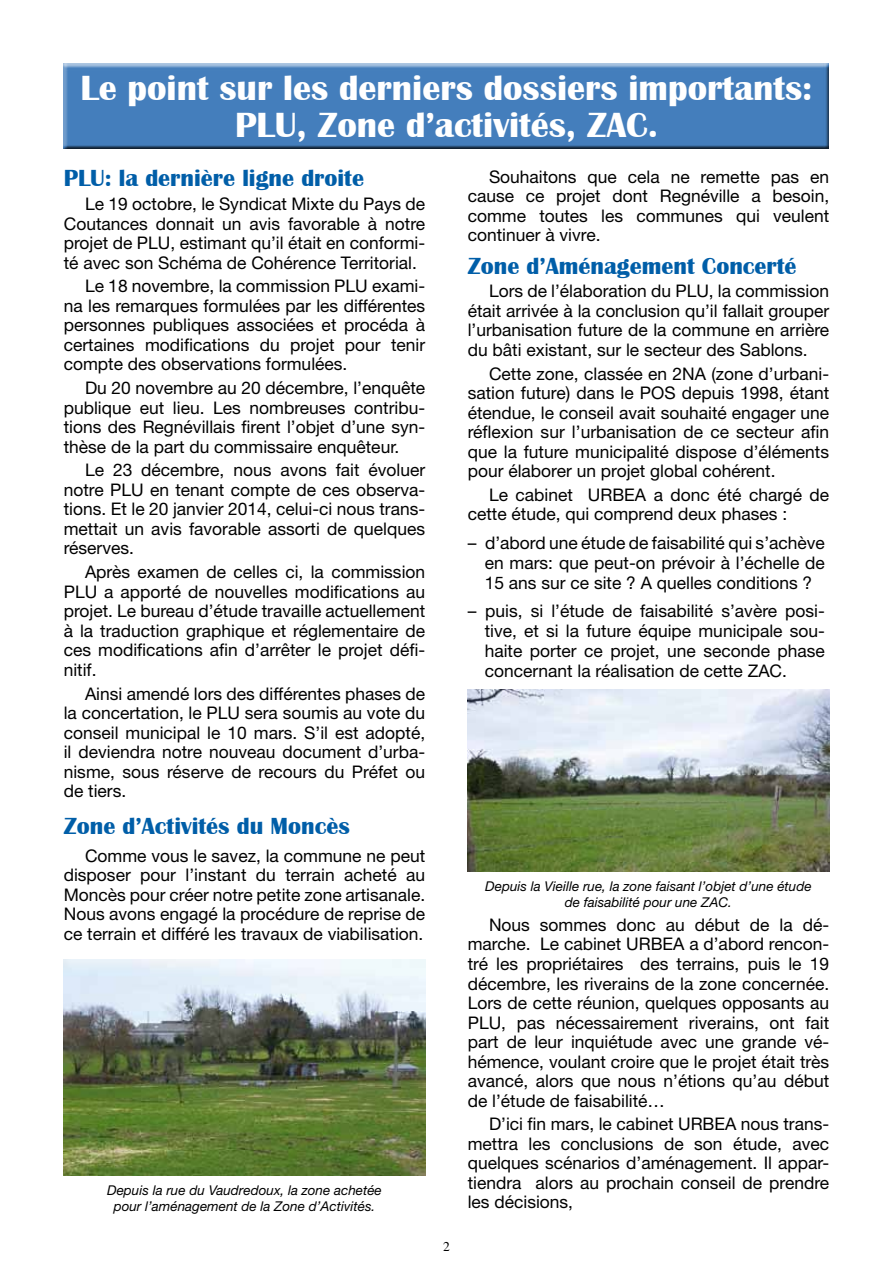
<style>
.page{position:relative;width:893px;height:1263px;background:#fff}
.page>*{position:absolute;margin:0;border:0;box-sizing:border-box;transform-origin:0 0}
.t1{font:700 36px/37.5px "Britannic";color:#fff;text-align:center}
.t2{font:700 24px "Britannic";color:#005ea8}
.t3{font:17.4px/19.5px "Helvetica Neue LT Std";color:#000;text-align:justify}
.t4{font:italic 13.5px/16.2px "Helvetica Neue LT Std";color:#000;text-align:center}
.t5{font:13.5px "Times LT Std";color:#000}
</style>
<div class="page">
<div style="left:63px;top:61px;width:771px;height:90px;background:#000;opacity:.75"></div>
<img style="left:64px;top:959px;width:361px;height:216px">
<img style="left:468px;top:690px;width:361px;height:182px">
<h1 class="t1" style="left:80px;top:69px;width:734px">Le point sur les derniers dossiers importants:<br>PLU, Zone d’activités, ZAC.</h1>
<h2 class="t2" style="left:64px;top:165px;width:302px">PLU: la dernière ligne droite</h2>
<p class="t3" style="left:64px;top:194px;width:363px;text-indent:21px">Le 19 octobre, le Syndicat Mixte du Pays de Coutances donnait un avis favorable à notre projet de PLU, estimant qu’il était en conformi&shy;té avec son Schéma de Cohérence Territorial.</p>
<p class="t3" style="left:64px;top:276px;width:363px;text-indent:21px">Le 18 novembre, la commission PLU exami&shy;na les remarques formulées par les différentes personnes publiques associées et procéda à certaines modifications du projet pour tenir compte des observations formulées.</p>
<p class="t3" style="left:64px;top:378px;width:363px;text-indent:21px">Du 20 novembre au 20 décembre, l’enquête publique eut lieu. Les nombreuses contribu&shy;tions des Regnévillais firent l’objet d’une syn&shy;thèse de la part du commissaire enquêteur.</p>
<p class="t3" style="left:64px;top:460px;width:363px;text-indent:21px">Le 23 décembre, nous avons fait évoluer notre PLU en tenant compte de ces observa&shy;tions. Et le 20 janvier 2014, celui-ci nous trans&shy;mettait un avis favorable assorti de quelques réserves.</p>
<p class="t3" style="left:64px;top:562px;width:363px;text-indent:21px">Après examen de celles ci, la commission PLU a apporté de nouvelles modifications au projet. Le bureau d’étude travaille actuellement à la traduction graphique et réglementaire de ces modifications afin d’arrêter le projet défi&shy;nitif.</p>
<p class="t3" style="left:64px;top:683px;width:363px;text-indent:21px">Ainsi amendé lors des différentes phases de la concertation, le PLU sera soumis au vote du conseil municipal le 10 mars. S’il est adopté, il deviendra notre nouveau document d’urba&shy;nisme, sous réserve de recours du Préfet ou de tiers.</p>
<h2 class="t2" style="left:64px;top:812px;width:288px">Zone d’Activités du Moncès</h2>
<p class="t3" style="left:64px;top:845px;width:363px;text-indent:21px">Comme vous le savez, la commune ne peut disposer pour l’instant du terrain acheté au Moncès pour créer notre petite zone artisanale.<br>Nous avons engagé la procédure de reprise de ce terrain et différé les travaux de viabilisation.</p>
<p class="t4" style="left:107px;top:1182px;width:276px">Depuis la rue du Vaudredoux, la zone achetée pour l’aménagement de la Zone d’Activités.</p>
<p class="t3" style="left:468px;top:166px;width:363px;text-indent:21px">Souhaitons que cela ne remette pas en cause ce projet dont Regnéville a besoin, comme toutes les communes qui veulent continuer à vivre.</p>
<h2 class="t2" style="left:468px;top:252px;width:330px">Zone d’Aménagement Concerté</h2>
<p class="t3" style="left:468px;top:281px;width:363px;text-indent:21px">Lors de l’élaboration du PLU, la commission était arrivée à la conclusion qu’il fallait grouper l’urbanisation future de la commune en arrière du bâti existant, sur le secteur des Sablons.</p>
<p class="t3" style="left:468px;top:363px;width:363px;text-indent:21px">Cette zone, classée en 2NA (zone d’urbani&shy;sation future) dans le POS depuis 1998, étant étendue, le conseil avait souhaité engager une réflexion sur l’urbanisation de ce secteur afin que la future municipalité dispose d’éléments pour élaborer un projet global cohérent.</p>
<p class="t3" style="left:468px;top:485px;width:363px;text-indent:21px">Le cabinet URBEA a donc été chargé de cette étude, qui comprend deux phases :</p>
<p class="t3" style="left:485px;top:532px;width:342px;line-height:20px;text-indent:-17px">– d’abord une étude de faisabilité qui s’achève en mars: que peut-on prévoir à l’échelle de 15 ans sur ce site ? A quelles conditions ?</p>
<p class="t3" style="left:485px;top:601px;width:342px;line-height:20px;text-indent:-17px">– puis, si l’étude de faisabilité s’avère posi&shy;tive, et si la future équipe municipale sou&shy;haite porter ce projet, une seconde phase concernant la réalisation de cette ZAC.</p>
<p class="t5" style="left:443px;top:1239px;width:8px">2</p>
<p class="t4" style="left:485px;top:878px;width:328px">Depuis la Vieille rue, la zone faisant l’objet d’une étude de faisabilité pour une ZAC.</p>
<p class="t3" style="left:468px;top:915px;width:363px;text-indent:21px">Nous sommes donc au début de la dé&shy;marche. Le cabinet URBEA a d’abord rencon&shy;tré les propriétaires des terrains, puis le 19 décembre, les riverains de la zone concernée.<br>Lors de cette réunion, quelques opposants au PLU, pas nécessairement riverains, ont fait part de leur inquiétude avec une grande vé&shy;hémence, voulant croire que le projet était très avancé, alors que nous n’étions qu’au début de l’étude de faisabilité…</p>
<p class="t3" style="left:468px;top:1114px;width:363px;text-indent:21px">D’ici fin mars, le cabinet URBEA nous trans&shy;mettra les conclusions de son étude, avec quelques scénarios d’aménagement. Il appar&shy;tiendra alors au prochain conseil de prendre les décisions,</p>
</div>
